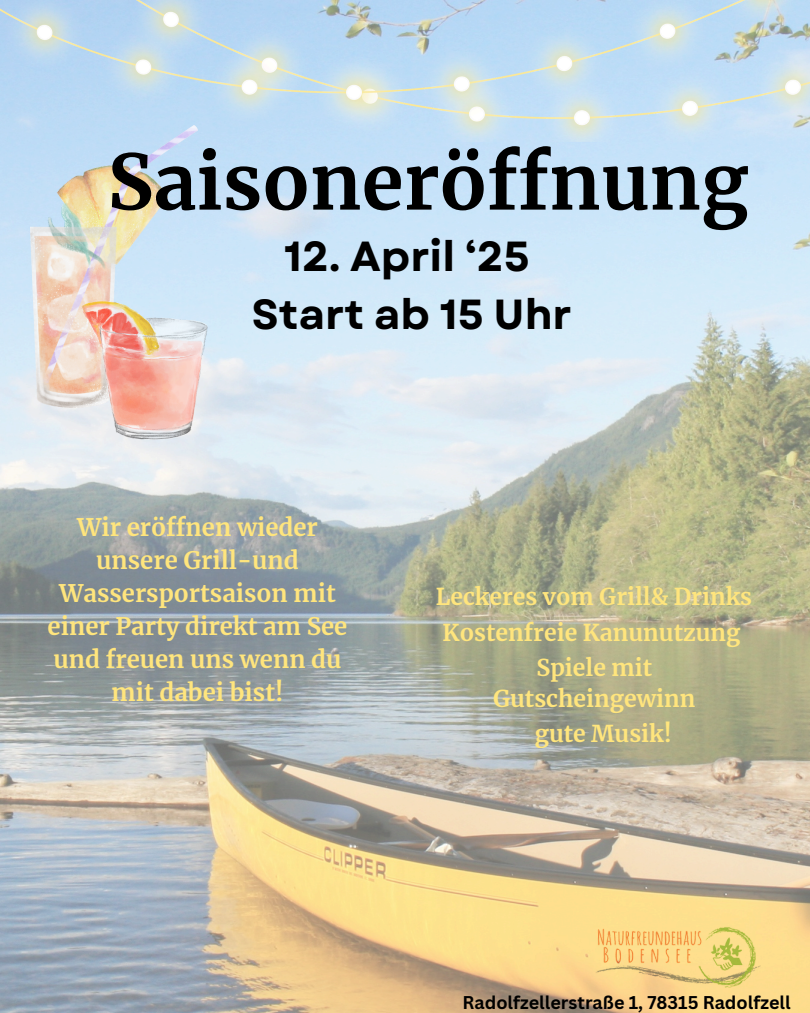
<style>
.page{position:relative;width:810px;height:1013px;background:#fff}
.page>*{position:absolute;margin:0;border:0;box-sizing:border-box;transform-origin:0 0}
.t1{font:700 76px "Merriweather";color:#000}
.t2{font:700 42px/58.5px "Garet";color:#000;text-align:center}
.t3{font:700 23.9px/33px "Merriweather";color:#ffe57d;text-align:center}
.t4{font:700 23px/31.5px "Merriweather";color:#ffe57d;text-align:center}
.t5{font:700 18px "Canva Sans";color:#000}
</style>
<div class="page">
<img style="left:0;top:141px;width:810px;height:871px">
<img style="left:0;top:0;width:810px;height:141px">
<img style="left:30px;top:126px;width:167px;height:281px">
<img style="left:81px;top:302px;width:127px;height:138px">
<h3 class="t1" style="left:108px;top:135px;width:642px">Saisoneröffnung</h3>
<p class="t2" style="left:252px;top:227px;width:322px">12. April ‘25<br>Start ab 15 Uhr</p>
<h3 class="t3" style="left:48px;top:511px;width:301px">Wir eröffnen wieder unsere Grill-und<br>Wassersportsaison mit einer Party direkt am See und freuen uns wenn du mit dabei bist!</h3>
<p class="t4" style="left:436px;top:581px;width:318px">Leckeres vom Grill&amp; Drinks</p>
<h1 class="t4" style="left:443px;top:616px;width:299px">Kostenfreie Kanunutzung</h1>
<p class="t4" style="left:493px;top:651px;width:204px">Spiele mit<br>Gutscheingewinn</p>
<h2 class="t4" style="left:535px;top:718px;width:139px">gute Musik!</h2>
<p class="t5" style="left:463px;top:989px;width:330px">Radolfzellerstraße 1, 78315 Radolfzell</p>
</div>
